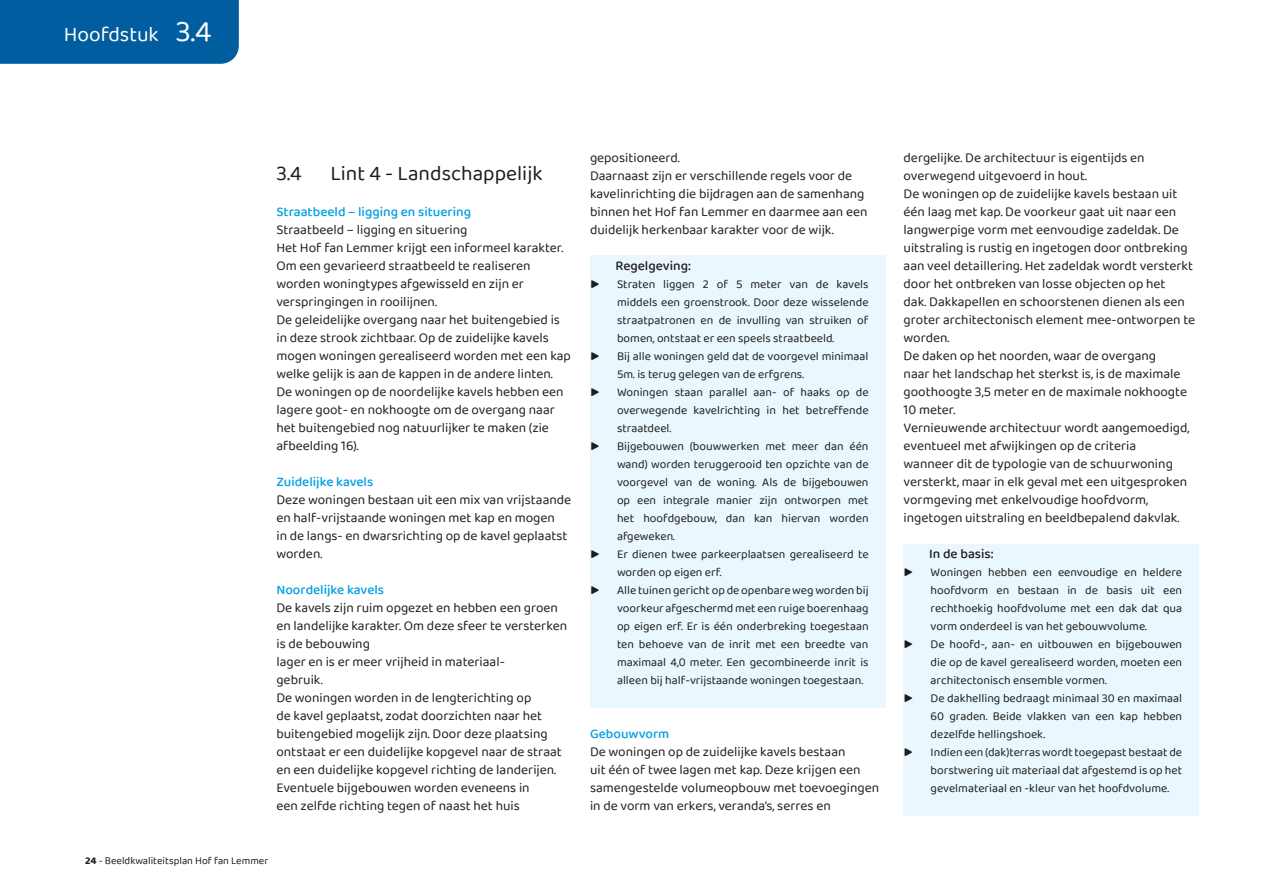
<style>
.page{position:relative;width:1263px;height:893px;background:#fff}
.page>*{position:absolute;margin:0;border:0;box-sizing:border-box;transform-origin:0 0}
.t1{font:21px "Baloo 2";color:#1d1d1b}
.t2{font:21px "Baloo 2";color:#fff}
.t3{font:13.5px/18px "Baloo 2";color:#1d1d1b}
.t4{font:500 13.5px "Baloo 2";color:#009fe3}
.t5{font:500 13.5px "Baloo 2";color:#1d1d1b}
.t6{font:12px "Baloo 2";color:#1d1d1b}
.t7{font:10.5px "Baloo 2";color:#1d1d1b}
.s1{font-size:30px}
.s2{font-weight:700}
.s3{font-size:15px}
</style>
<div class="page">
<div style="left:0;top:0;width:239px;height:64px;background:#005d9f"></div>
<div style="left:590px;top:256px;width:295px;height:21px;background:#ebf7fe"></div>
<div style="left:590px;top:275px;width:295px;height:73px;background:#ebf7fe"></div>
<div style="left:590px;top:347px;width:295px;height:37px;background:#ebf7fe"></div>
<div style="left:590px;top:383px;width:295px;height:55px;background:#ebf7fe"></div>
<div style="left:590px;top:437px;width:295px;height:109px;background:#ebf7fe"></div>
<div style="left:590px;top:545px;width:295px;height:37px;background:#ebf7fe"></div>
<div style="left:590px;top:581px;width:295px;height:109px;background:#ebf7fe"></div>
<div style="left:590px;top:689px;width:295px;height:19px;background:#ebf7fe"></div>
<div style="left:903px;top:544px;width:296px;height:21px;background:#ebf7fe"></div>
<div style="left:903px;top:563px;width:296px;height:73px;background:#ebf7fe"></div>
<div style="left:903px;top:635px;width:296px;height:55px;background:#ebf7fe"></div>
<div style="left:903px;top:689px;width:296px;height:55px;background:#ebf7fe"></div>
<div style="left:903px;top:743px;width:296px;height:55px;background:#ebf7fe"></div>
<div style="left:903px;top:797px;width:296px;height:19px;background:#ebf7fe"></div>
<h1 class="t2" style="left:64px;top:19px;width:149px">Hoofdstuk <span class="s1">3.4</span></h1>
<h1 class="t1" style="left:276px;top:159px;width:27px">3.4</h1>
<h1 class="t1" style="left:330px;top:159px;width:214px">Lint 4 - Landschappelijk</h1>
<p class="t4" style="left:276px;top:202px;width:196px">Straatbeeld – ligging en situering</p>
<p class="t3" style="left:276px;top:221px;width:296px">Straatbeeld – ligging en situering<br>Het Hof fan Lemmer krijgt een informeel karakter.<br>Om een gevarieerd straatbeeld te realiseren worden woningtypes afgewisseld en zijn er verspringingen in rooilijnen.<br>De geleidelijke overgang naar het buitengebied is in deze strook zichtbaar. Op de zuidelijke kavels mogen woningen gerealiseerd worden met een kap welke gelijk is aan de kappen in de andere linten.<br>De woningen op de noordelijke kavels hebben een lagere goot- en nokhoogte om de overgang naar het buitengebied nog natuurlijker te maken (zie afbeelding 16).</p>
<p class="t4" style="left:276px;top:472px;width:98px">Zuidelijke kavels</p>
<p class="t3" style="left:276px;top:491px;width:296px">Deze woningen bestaan uit een mix van vrijstaande en half-vrijstaande woningen met kap en mogen<br>in de langs- en dwarsrichting op de kavel geplaatst worden.</p>
<p class="t4" style="left:276px;top:580px;width:109px">Noordelijke kavels</p>
<p class="t3" style="left:276px;top:599px;width:292px">De kavels zijn ruim opgezet en hebben een groen en landelijke karakter. Om deze sfeer te versterken is de bebouwing<br>lager en is er meer vrijheid in materiaal-<br>gebruik.<br>De woningen worden in de lengterichting op<br>de kavel geplaatst, zodat doorzichten naar het buitengebied mogelijk zijn. Door deze plaatsing ontstaat er een duidelijke kopgevel naar de straat en een duidelijke kopgevel richting de landerijen.<br>Eventuele bijgebouwen worden eveneens in<br>een zelfde richting tegen of naast het huis</p>
<p class="t7" style="left:85px;top:853px;width:185px"><span class="s2">24</span> - Beeldkwaliteitsplan Hof fan Lemmer</p>
<p class="t3" style="left:590px;top:149px;width:279px">gepositioneerd.<br>Daarnaast zijn er verschillende regels voor de kavelinrichting die bijdragen aan de samenhang binnen het Hof fan Lemmer en daarmee aan een duidelijk herkenbaar karakter voor de wijk.</p>
<p class="t5" style="left:615px;top:256px;width:77px">Regelgeving:</p>
<p class="t6" style="left:590px;top:276px;width:280px"><span class="s3">▶</span> Straten liggen 2 of 5 meter van de kavels</p>
<p class="t6" style="left:617px;top:294px;width:253px">middels een groenstrook. Door deze wisselende</p>
<p class="t6" style="left:617px;top:312px;width:253px">straatpatronen en de invulling van struiken of</p>
<p class="t6" style="left:617px;top:330px;width:219px">bomen, ontstaat er een speels straatbeeld.</p>
<p class="t6" style="left:590px;top:348px;width:280px"><span class="s3">▶</span> Bij alle woningen geld dat de voorgevel minimaal</p>
<p class="t6" style="left:617px;top:366px;width:189px">5m. is terug gelegen van de erfgrens.</p>
<p class="t6" style="left:590px;top:384px;width:280px"><span class="s3">▶</span> Woningen staan parallel aan- of haaks op de</p>
<p class="t6" style="left:617px;top:402px;width:253px">overwegende kavelrichting in het betreffende</p>
<p class="t6" style="left:617px;top:420px;width:56px">straatdeel.</p>
<p class="t6" style="left:590px;top:438px;width:280px"><span class="s3">▶</span> Bijgebouwen (bouwwerken met meer dan één</p>
<p class="t6" style="left:617px;top:456px;width:253px">wand) worden teruggerooid ten opzichte van de</p>
<p class="t6" style="left:617px;top:474px;width:253px">voorgevel van de woning. Als de bijgebouwen</p>
<p class="t6" style="left:617px;top:492px;width:253px">op een integrale manier zijn ontworpen met</p>
<p class="t6" style="left:617px;top:510px;width:253px">het hoofdgebouw, dan kan hiervan worden</p>
<p class="t6" style="left:617px;top:528px;width:59px">afgeweken.</p>
<p class="t6" style="left:590px;top:546px;width:280px"><span class="s3">▶</span> Er dienen twee parkeerplaatsen gerealiseerd te</p>
<p class="t6" style="left:617px;top:564px;width:106px">worden op eigen erf.</p>
<p class="t6" style="left:590px;top:582px;width:280px"><span class="s3">▶</span> Alle tuinen gericht op de openbare weg worden bij</p>
<p class="t6" style="left:617px;top:600px;width:253px">voorkeur afgeschermd met een ruige boerenhaag</p>
<p class="t6" style="left:617px;top:618px;width:253px">op eigen erf. Er is één onderbreking toegestaan</p>
<p class="t6" style="left:617px;top:636px;width:253px">ten behoeve van de inrit met een breedte van</p>
<p class="t6" style="left:617px;top:654px;width:253px">maximaal 4,0 meter. Een gecombineerde inrit is</p>
<p class="t6" style="left:617px;top:672px;width:248px">alleen bij half-vrijstaande woningen toegestaan.</p>
<p class="t4" style="left:590px;top:724px;width:81px">Gebouwvorm</p>
<p class="t3" style="left:590px;top:743px;width:291px">De woningen op de zuidelijke kavels bestaan<br>uit één of twee lagen met kap. Deze krijgen een samengestelde volumeopbouw met toevoegingen in de vorm van erkers, veranda’s, serres en</p>
<p class="t3" style="left:903px;top:149px;width:293px">dergelijke. De architectuur is eigentijds en overwegend uitgevoerd in hout.<br>De woningen op de zuidelijke kavels bestaan uit één laag met kap. De voorkeur gaat uit naar een langwerpige vorm met eenvoudige zadeldak. De uitstraling is rustig en ingetogen door ontbreking aan veel detaillering. Het zadeldak wordt versterkt door het ontbreken van losse objecten op het<br>dak. Dakkapellen en schoorstenen dienen als een groter architectonisch element mee-ontworpen te worden.<br>De daken op het noorden, waar de overgang<br>naar het landschap het sterkst is, is de maximale goothoogte 3,5 meter en de maximale nokhoogte 10 meter.<br>Vernieuwende architectuur wordt aangemoedigd, eventueel met afwijkingen op de criteria<br>wanneer dit de typologie van de schuurwoning versterkt, maar in elk geval met een uitgesproken vormgeving met enkelvoudige hoofdvorm, ingetogen uitstraling en beeldbepalend dakvlak.</p>
<p class="t5" style="left:929px;top:544px;width:66px">In de basis:</p>
<p class="t6" style="left:903px;top:564px;width:280px"><span class="s3">▶</span> Woningen hebben een eenvoudige en heldere</p>
<p class="t6" style="left:930px;top:582px;width:253px">hoofdvorm en bestaan in de basis uit een</p>
<p class="t6" style="left:930px;top:600px;width:253px">rechthoekig hoofdvolume met een dak dat qua</p>
<p class="t6" style="left:930px;top:618px;width:218px">vorm onderdeel is van het gebouwvolume.</p>
<p class="t6" style="left:903px;top:636px;width:280px"><span class="s3">▶</span> De hoofd-, aan- en uitbouwen en bijgebouwen</p>
<p class="t6" style="left:930px;top:654px;width:253px">die op de kavel gerealiseerd worden, moeten een</p>
<p class="t6" style="left:930px;top:672px;width:178px">architectonisch ensemble vormen.</p>
<p class="t6" style="left:903px;top:690px;width:280px"><span class="s3">▶</span> De dakhelling bedraagt minimaal 30 en maximaal</p>
<p class="t6" style="left:930px;top:708px;width:253px">60 graden. Beide vlakken van een kap hebben</p>
<p class="t6" style="left:930px;top:726px;width:116px">dezelfde hellingshoek.</p>
<p class="t6" style="left:903px;top:744px;width:280px"><span class="s3">▶</span> Indien een (dak)terras wordt toegepast bestaat de</p>
<p class="t6" style="left:930px;top:762px;width:253px">borstwering uit materiaal dat afgestemd is op het</p>
<p class="t6" style="left:930px;top:780px;width:240px">gevelmateriaal en -kleur van het hoofdvolume.</p>
</div>
